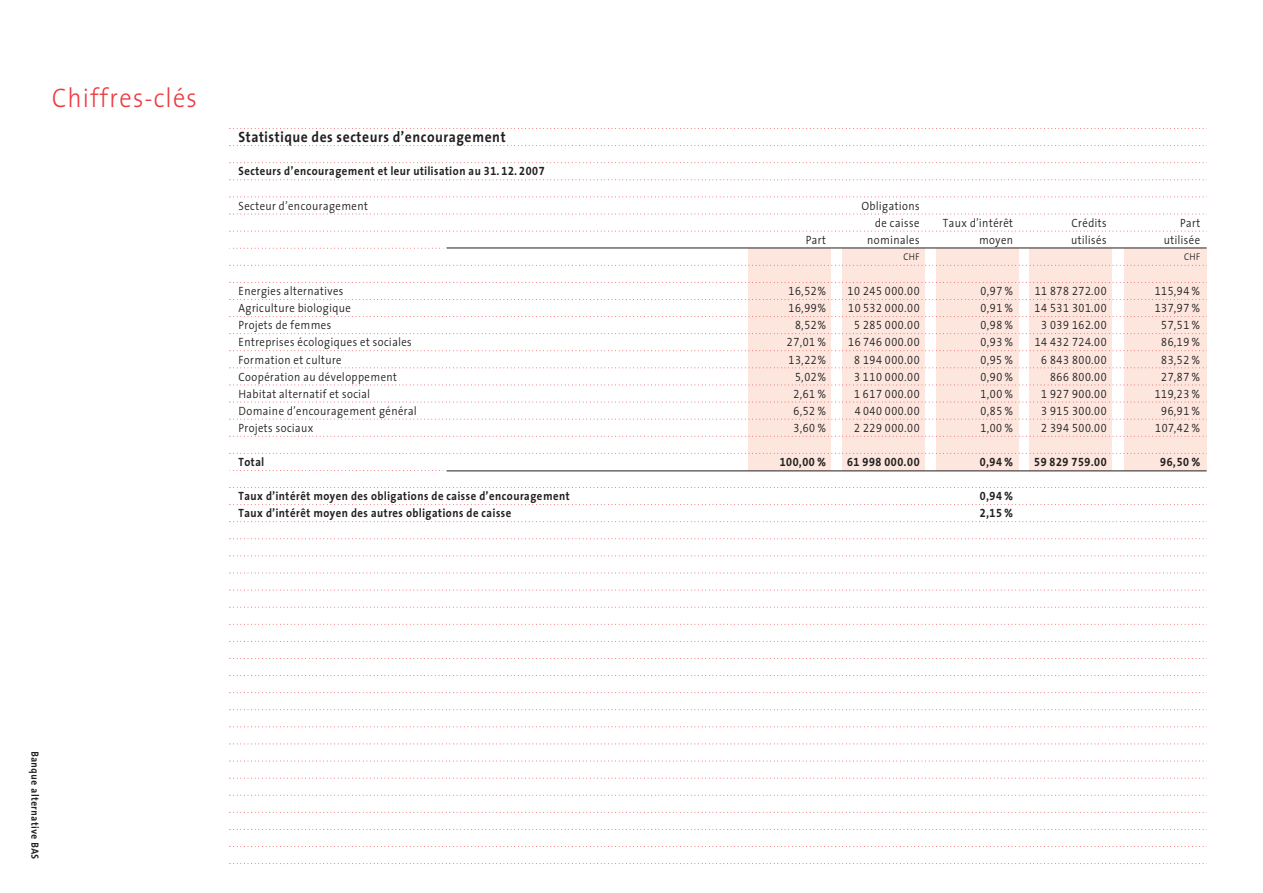
<style>
.page{position:relative;width:1263px;height:893px;background:#fff}
.page>*{position:absolute;margin:0;border:0;box-sizing:border-box;transform-origin:0 0}
.t1{font:27px "The Sans Light Cl";letter-spacing:.025em;color:#ee3a41}
.t2{font:15px "The Sans Bold CL";letter-spacing:.015em;color:#231f20}
.t3{font:12px "The Sans Semi Light Cl Expert";letter-spacing:.02em;color:#231f20}
.t4{font:12px/17.1px "The Sans Semi Light CL";letter-spacing:.01em;color:#231f20;text-align:right}
.t5{font:12px "The Sans Bold CL";letter-spacing:.015em;color:#231f20}
.t6{font:12px "The Sans Bold CL Expert";letter-spacing:.02em;color:#231f20}
.t7{font:10.5px "The Sans Bold CL";letter-spacing:.03em;color:#231f20}
.t8{font:9.75px "The Sans Semi Light CL";letter-spacing:.01em;color:#231f20}
.s1{font-family:"The Sans Bold CL Expert"}
</style>
<div class="page">
<div style="left:842px;top:248px;width:83px;height:222px;background:#fde6de"></div>
<div style="left:748px;top:248px;width:83px;height:222px;background:#fde6de"></div>
<div style="left:936px;top:248px;width:83px;height:222px;background:#fde6de"></div>
<div style="left:1029px;top:248px;width:83px;height:222px;background:#fde6de"></div>
<div style="left:1124px;top:248px;width:83px;height:222px;background:#fde6de"></div>
<svg style="left:230px;top:128px;width:977px;height:1px"></svg>
<svg style="left:230px;top:145px;width:977px;height:1px"></svg>
<svg style="left:230px;top:162px;width:977px;height:1px"></svg>
<svg style="left:230px;top:180px;width:974px;height:1px"></svg>
<svg style="left:230px;top:197px;width:977px;height:1px"></svg>
<svg style="left:230px;top:214px;width:977px;height:1px"></svg>
<svg style="left:230px;top:231px;width:977px;height:1px"></svg>
<svg style="left:229px;top:248px;width:215px;height:1px"></svg>
<svg style="left:230px;top:265px;width:977px;height:1px"></svg>
<svg style="left:230px;top:282px;width:977px;height:1px"></svg>
<svg style="left:230px;top:299px;width:977px;height:1px"></svg>
<svg style="left:230px;top:316px;width:977px;height:1px"></svg>
<svg style="left:230px;top:333px;width:977px;height:1px"></svg>
<svg style="left:230px;top:350px;width:977px;height:1px"></svg>
<svg style="left:230px;top:368px;width:977px;height:1px"></svg>
<svg style="left:230px;top:385px;width:977px;height:1px"></svg>
<svg style="left:230px;top:402px;width:977px;height:1px"></svg>
<svg style="left:230px;top:419px;width:977px;height:1px"></svg>
<svg style="left:230px;top:436px;width:977px;height:1px"></svg>
<svg style="left:230px;top:453px;width:977px;height:1px"></svg>
<svg style="left:229px;top:470px;width:215px;height:1px"></svg>
<svg style="left:230px;top:487px;width:977px;height:1px"></svg>
<svg style="left:230px;top:504px;width:977px;height:1px"></svg>
<svg style="left:230px;top:521px;width:977px;height:1px"></svg>
<svg style="left:230px;top:538px;width:977px;height:1px"></svg>
<svg style="left:230px;top:556px;width:977px;height:1px"></svg>
<svg style="left:230px;top:573px;width:977px;height:1px"></svg>
<svg style="left:230px;top:590px;width:977px;height:1px"></svg>
<svg style="left:230px;top:607px;width:977px;height:1px"></svg>
<svg style="left:230px;top:624px;width:977px;height:1px"></svg>
<svg style="left:230px;top:641px;width:977px;height:1px"></svg>
<svg style="left:230px;top:658px;width:977px;height:1px"></svg>
<svg style="left:230px;top:675px;width:977px;height:1px"></svg>
<svg style="left:230px;top:692px;width:977px;height:1px"></svg>
<svg style="left:230px;top:709px;width:977px;height:1px"></svg>
<svg style="left:230px;top:726px;width:977px;height:1px"></svg>
<svg style="left:230px;top:744px;width:977px;height:1px"></svg>
<svg style="left:230px;top:761px;width:977px;height:1px"></svg>
<svg style="left:230px;top:778px;width:977px;height:1px"></svg>
<svg style="left:230px;top:795px;width:977px;height:1px"></svg>
<svg style="left:230px;top:812px;width:977px;height:1px"></svg>
<svg style="left:230px;top:829px;width:977px;height:1px"></svg>
<svg style="left:230px;top:846px;width:977px;height:1px"></svg>
<svg style="left:230px;top:863px;width:977px;height:1px"></svg>
<hr style="left:446px;top:248px;width:760px;height:1px;background:#231f20">
<hr style="left:446px;top:471px;width:760px;height:1px;background:#231f20">
<h1 class="t1" style="left:51px;top:87px;width:147px">Chiffres-clés</h1>
<p class="t2" style="left:238px;top:130px;width:269px">Statistique des secteurs d’encouragement</p>
<p class="t5" style="left:238px;top:166px;width:308px">Secteurs d’encouragement et leur utilisation au <span class="s1">31. 12. 2007</span></p>
<p class="t4" style="left:238px;top:198px;width:131px">Secteur d’encouragement</p>
<p class="t4" style="left:861px;top:198px;width:60px">Obligations de caisse</p>
<p class="t4" style="left:942px;top:215px;width:72px">Taux d’intérêt</p>
<p class="t4" style="left:1071px;top:215px;width:37px">Crédits</p>
<p class="t4" style="left:1180px;top:215px;width:22px">Part</p>
<p class="t4" style="left:805px;top:232px;width:22px">Part</p>
<p class="t4" style="left:867px;top:232px;width:54px">nominales</p>
<p class="t4" style="left:979px;top:232px;width:36px">moyen</p>
<p class="t4" style="left:1071px;top:232px;width:37px">utilisés</p>
<p class="t4" style="left:1163px;top:232px;width:38px">utilisée</p>
<p class="t8" style="left:903px;top:253px;width:18px">CHF</p>
<p class="t8" style="left:1184px;top:253px;width:18px">CHF</p>
<p class="t4" style="left:238px;top:283px;width:107px">Energies alternatives</p>
<p class="t3" style="left:788px;top:284px;width:39px">16,52%</p>
<p class="t3" style="left:847px;top:284px;width:74px">10 245 000.00</p>
<p class="t3" style="left:980px;top:284px;width:34px">0,97 %</p>
<p class="t3" style="left:1034px;top:284px;width:74px">11 878 272.00</p>
<p class="t3" style="left:1154px;top:284px;width:47px">115,94 %</p>
<p class="t4" style="left:238px;top:300px;width:114px">Agriculture biologique</p>
<p class="t3" style="left:788px;top:301px;width:39px">16,99%</p>
<p class="t3" style="left:848px;top:301px;width:73px">10 532 000.00</p>
<p class="t3" style="left:980px;top:301px;width:34px">0,91 %</p>
<p class="t3" style="left:1034px;top:301px;width:74px">14 531 301.00</p>
<p class="t3" style="left:1154px;top:301px;width:47px">137,97 %</p>
<p class="t4" style="left:238px;top:318px;width:95px">Projets de femmes</p>
<p class="t3" style="left:795px;top:318px;width:33px">8,52%</p>
<p class="t3" style="left:854px;top:318px;width:67px">5 285 000.00</p>
<p class="t3" style="left:980px;top:318px;width:34px">0,98 %</p>
<p class="t3" style="left:1041px;top:318px;width:67px">3 039 162.00</p>
<p class="t3" style="left:1161px;top:318px;width:41px">57,51 %</p>
<p class="t4" style="left:238px;top:335px;width:175px">Entreprises écologiques et sociales</p>
<p class="t3" style="left:787px;top:335px;width:41px">27,01 %</p>
<p class="t3" style="left:848px;top:335px;width:73px">16 746 000.00</p>
<p class="t3" style="left:980px;top:335px;width:34px">0,93 %</p>
<p class="t3" style="left:1034px;top:335px;width:74px">14 432 724.00</p>
<p class="t3" style="left:1161px;top:335px;width:41px">86,19 %</p>
<p class="t4" style="left:238px;top:352px;width:105px">Formation et culture</p>
<p class="t3" style="left:788px;top:352px;width:39px">13,22%</p>
<p class="t3" style="left:854px;top:352px;width:67px">8 194 000.00</p>
<p class="t3" style="left:980px;top:352px;width:34px">0,95 %</p>
<p class="t3" style="left:1041px;top:352px;width:67px">6 843 800.00</p>
<p class="t3" style="left:1161px;top:352px;width:41px">83,52 %</p>
<p class="t4" style="left:238px;top:369px;width:161px">Coopération au développement</p>
<p class="t3" style="left:795px;top:369px;width:33px">5,02%</p>
<p class="t3" style="left:854px;top:369px;width:67px">3 110 000.00</p>
<p class="t3" style="left:980px;top:369px;width:34px">0,90 %</p>
<p class="t3" style="left:1050px;top:369px;width:58px">866 800.00</p>
<p class="t3" style="left:1161px;top:369px;width:41px">27,87 %</p>
<p class="t4" style="left:238px;top:386px;width:134px">Habitat alternatif et social</p>
<p class="t3" style="left:793px;top:387px;width:34px">2,61 %</p>
<p class="t3" style="left:854px;top:387px;width:67px">1 617 000.00</p>
<p class="t3" style="left:980px;top:387px;width:34px">1,00 %</p>
<p class="t3" style="left:1041px;top:387px;width:67px">1 927 900.00</p>
<p class="t3" style="left:1154px;top:387px;width:47px">119,23 %</p>
<p class="t4" style="left:238px;top:403px;width:180px">Domaine d’encouragement général</p>
<p class="t3" style="left:793px;top:404px;width:34px">6,52 %</p>
<p class="t3" style="left:854px;top:404px;width:67px">4 040 000.00</p>
<p class="t3" style="left:980px;top:404px;width:34px">0,85 %</p>
<p class="t3" style="left:1041px;top:404px;width:67px">3 915 300.00</p>
<p class="t3" style="left:1161px;top:404px;width:41px">96,91 %</p>
<p class="t4" style="left:238px;top:420px;width:77px">Projets sociaux</p>
<p class="t3" style="left:793px;top:421px;width:34px">3,60 %</p>
<p class="t3" style="left:854px;top:421px;width:67px">2 229 000.00</p>
<p class="t3" style="left:980px;top:421px;width:34px">1,00 %</p>
<p class="t3" style="left:1041px;top:421px;width:67px">2 394 500.00</p>
<p class="t3" style="left:1155px;top:421px;width:47px">107,42 %</p>
<p class="t5" style="left:238px;top:457px;width:28px">Total</p>
<p class="t6" style="left:779px;top:455px;width:48px">100,00 %</p>
<p class="t6" style="left:847px;top:455px;width:74px">61 998 000.00</p>
<p class="t6" style="left:979px;top:455px;width:35px">0,94 %</p>
<p class="t6" style="left:1034px;top:455px;width:74px">59 829 759.00</p>
<p class="t6" style="left:1160px;top:455px;width:42px">96,50 %</p>
<p class="t5" style="left:238px;top:491px;width:333px">Taux d’intérêt moyen des obligations de caisse d’encouragement</p>
<p class="t6" style="left:979px;top:489px;width:35px">0,94 %</p>
<p class="t5" style="left:238px;top:508px;width:275px">Taux d’intérêt moyen des autres obligations de caisse</p>
<p class="t6" style="left:979px;top:506px;width:35px">2,15 %</p>
<p class="t7" style="left:40px;top:751px;width:110px;rotate:90deg">Banque alternative BAS</p>
</div>
